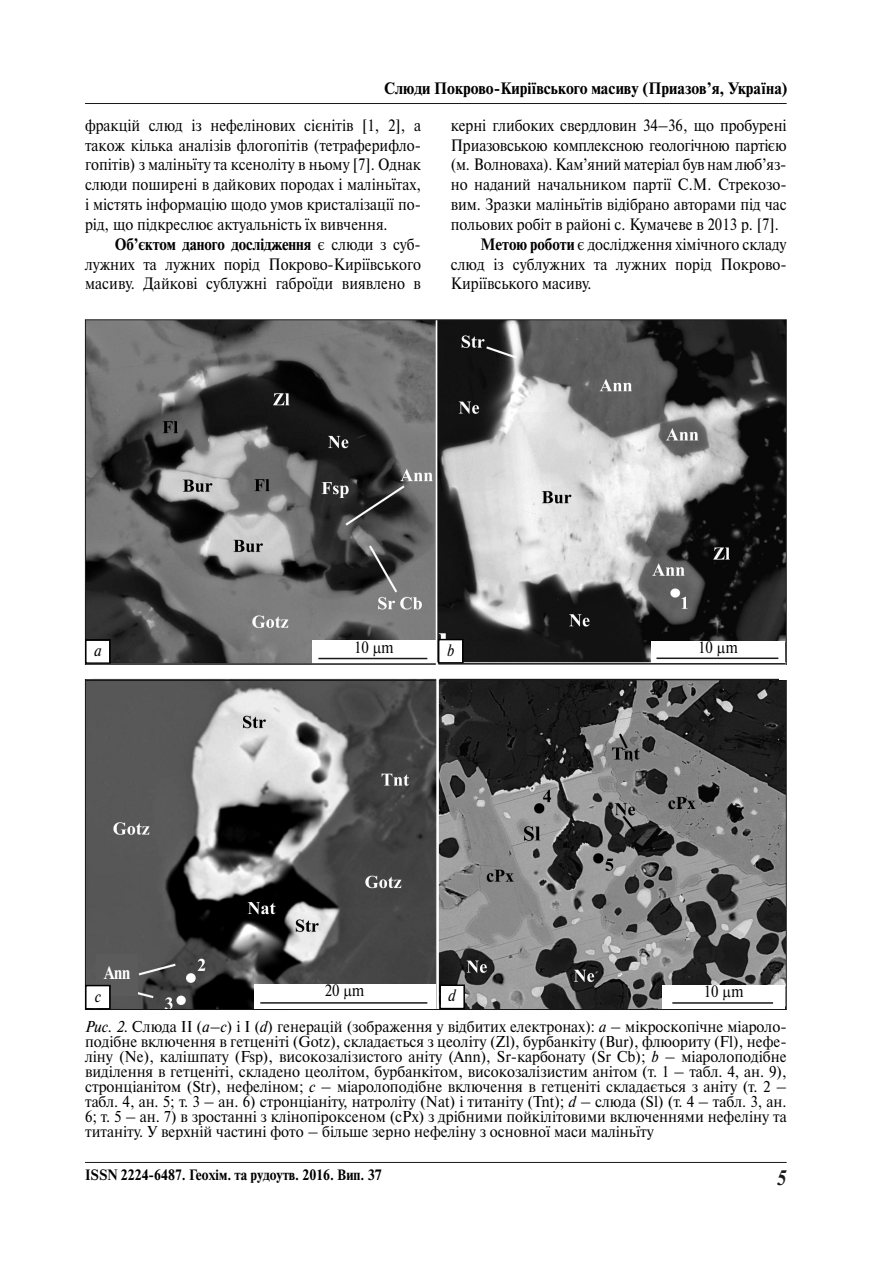
<style>
.page{position:relative;width:893px;height:1263px;background:#fff}
.page>*{position:absolute;margin:0;border:0;box-sizing:border-box;transform-origin:0 0}
.t1{font:italic 700 21px "Newton C";color:#191919;scale:.8 1}
.t2{font:700 18px "Newton C";color:#fff;scale:.9 1}
.t3{font:16.5px/19.8px "Newton C";color:#000;text-align:justify;scale:.9 1}
.t4{font:700 16.5px "Newton C";color:#000;scale:.95 1}
.t5{font:italic 16.5px "Newton C";color:#000;scale:.9 1}
.t6{font:15.75px/15px "Newton C";color:#000;text-align:justify;scale:.95 1}
.t7{font:700 15px "Newton C";color:#000;scale:.9 1}
.s1{font-weight:700}
.s2{font-style:italic}
</style>
<div class="page">
<hr style="left:85px;top:103px;width:702px;height:1px;background:#191919">
<hr style="left:85px;top:1162px;width:702px;height:1px;background:#191919">
<img style="left:87px;top:321px;width:698px;height:687px">
<div style="left:254px;top:984px;width:181px;height:24px;background:#fff"></div>
<hr style="left:260px;top:1002px;width:167px;height:2px;background:#191919">
<div style="left:662px;top:985px;width:123px;height:24px;background:#fff"></div>
<div style="left:87px;top:641px;width:22px;height:21px;background:#fff"></div>
<div style="left:85px;top:639px;width:26px;height:25px;border:2px solid #000"></div>
<div style="left:439px;top:640px;width:23px;height:22px;background:#fff"></div>
<div style="left:438px;top:639px;width:26px;height:25px;border:2px solid #000"></div>
<div style="left:441px;top:986px;width:22px;height:22px;background:#fff"></div>
<div style="left:439px;top:984px;width:26px;height:25px;border:2px solid #000"></div>
<hr style="left:672px;top:1002px;width:101px;height:2px;background:#191919">
<div style="left:651px;top:641px;width:134px;height:31px;background:#fff"></div>
<hr style="left:656px;top:657px;width:122px;height:2px;background:#191919">
<div style="left:312px;top:641px;width:124px;height:31px;background:#fff"></div>
<hr style="left:318px;top:658px;width:109px;height:1px;background:#191919">
<hr style="left:85px;top:663px;width:351px;height:2px;background:#191919">
<hr style="left:438px;top:663px;width:348px;height:1px;background:#191919">
<hr style="left:85px;top:679px;width:351px;height:2px;background:#191919">
<hr style="left:439px;top:679px;width:348px;height:1px;background:#191919">
<div style="left:81px;top:665px;width:11px;height:13px;background:#fff"></div>
<div style="left:779px;top:665px;width:12px;height:14px;background:#fff"></div>
<div style="left:96px;top:954px;width:42px;height:41px;background:#5b5b5b"></div>
<div style="left:87px;top:986px;width:22px;height:22px;background:#fff"></div>
<div style="left:85px;top:985px;width:26px;height:25px;border:2px solid #000"></div>
<p class="t4" style="left:384px;top:79px;width:425px">Слюди Покрово-Киріївського масиву (Приазов’я, Україна)</p>
<p class="t3" style="left:85px;top:115px;width:375px">фракцій слюд із нефелінових сієнітів [1, 2], а також кілька аналізів флогопітів (тетраферифло&shy;гопітів) з маліньїту та ксеноліту в ньому [7]. Однак слюди поширені в дайкових породах і маліньїтах, і містять інформацію щодо умов кристалізації по&shy;рід, що підкреслює актуальність їх вивчення.</p>
<p class="t3" style="left:85px;top:234px;width:375px;text-indent:30px"><span class="s1">Об’єктом даного дослідження</span> є слюди з суб&shy;лужних та лужних порід Покрово-Киріївського масиву. Дайкові сублужні габроїди виявлено в</p>
<p class="t3" style="left:451px;top:115px;width:375px">керні глибоких свердловин 34–36, що пробурені</p>
<p class="t3" style="left:451px;top:135px;width:375px">Приазовською комплексною геологічною партією</p>
<p class="t3" style="left:451px;top:155px;width:375px">(м. Волноваха). Кам’яний матеріал був нам люб’яз-</p>
<p class="t3" style="left:451px;top:175px;width:375px">но наданий начальником партії С.М. Стрекозо-</p>
<p class="t3" style="left:451px;top:194px;width:375px">вим. Зразки маліньїтів відібрано авторами під час</p>
<p class="t3" style="left:451px;top:214px;width:366px">польових робіт в районі с. Кумачеве в 2013 р. [7].</p>
<p class="t3" style="left:480px;top:234px;width:342px"><span class="s1">Метою роботи</span> є дослідження хімічного складу</p>
<p class="t3" style="left:451px;top:254px;width:375px">слюд із сублужних та лужних порід Покрово-</p>
<p class="t3" style="left:451px;top:274px;width:158px">Киріївського масиву.</p>
<p class="t3" style="left:354px;top:637px;width:46px">10 m</p>
<p class="t3" style="left:698px;top:637px;width:46px">10 m</p>
<p class="t5" style="left:94px;top:640px;width:10px">a</p>
<p class="t5" style="left:447px;top:640px;width:9px">b</p>
<p class="t2" style="left:104px;top:962px;width:31px">Ann</p>
<p class="t5" style="left:95px;top:986px;width:8px">c</p>
<p class="t3" style="left:325px;top:981px;width:46px">20 m</p>
<p class="t3" style="left:704px;top:982px;width:46px">10 m</p>
<p class="t5" style="left:448px;top:986px;width:10px">d</p>
<p class="t6" style="left:85px;top:1018px;width:740px"><span class="s2">Рис. 2</span>. Слюда ІІ (<span class="s2">а–с</span>) і І (<span class="s2">d</span>) генерацій (зображення у відбитих електронах): <span class="s2">a</span> – мікроскопічне міароло&shy;подібне включення в гетценіті (Gotz), складається з цеоліту (Zl), бурбанкіту (Bur), флюориту (Fl), нефе&shy;ліну (Ne), калішпату (Fsp), високозалізистого аніту (Ann), Sr-карбонату (Sr Cb); <span class="s2">b</span> – міаролоподібне виділення в гетценіті, складено цеолітом, бурбанкітом, високозалізистим анітом (т. 1 – табл. 4, ан. 9), стронціанітом (Str), нефеліном; <span class="s2">с</span> – міаролоподібне включення в гетценіті складається з аніту (т. 2 – табл. 4, ан. 5; т. 3 – ан. 6) стронціаніту, натроліту (Nat) і титаніту (Tnt); <span class="s2">d</span> – слюда (Sl) (т. 4 – табл. 3, ан.<br>6; т. 5 – ан. 7) в зростанні з клінопіроксеном (cPx) з дрібними пойкілітовими включеннями нефеліну та титаніту. У верхній частині фото – більше зерно нефеліну з основної маси маліньїту</p>
<p class="t7" style="left:85px;top:1166px;width:332px">ISSN 2224-6487. Геохім. та рудоутв. 2016. Вип. 37</p>
<p class="t1" style="left:776px;top:1165px;width:16px">5</p>
</div>
